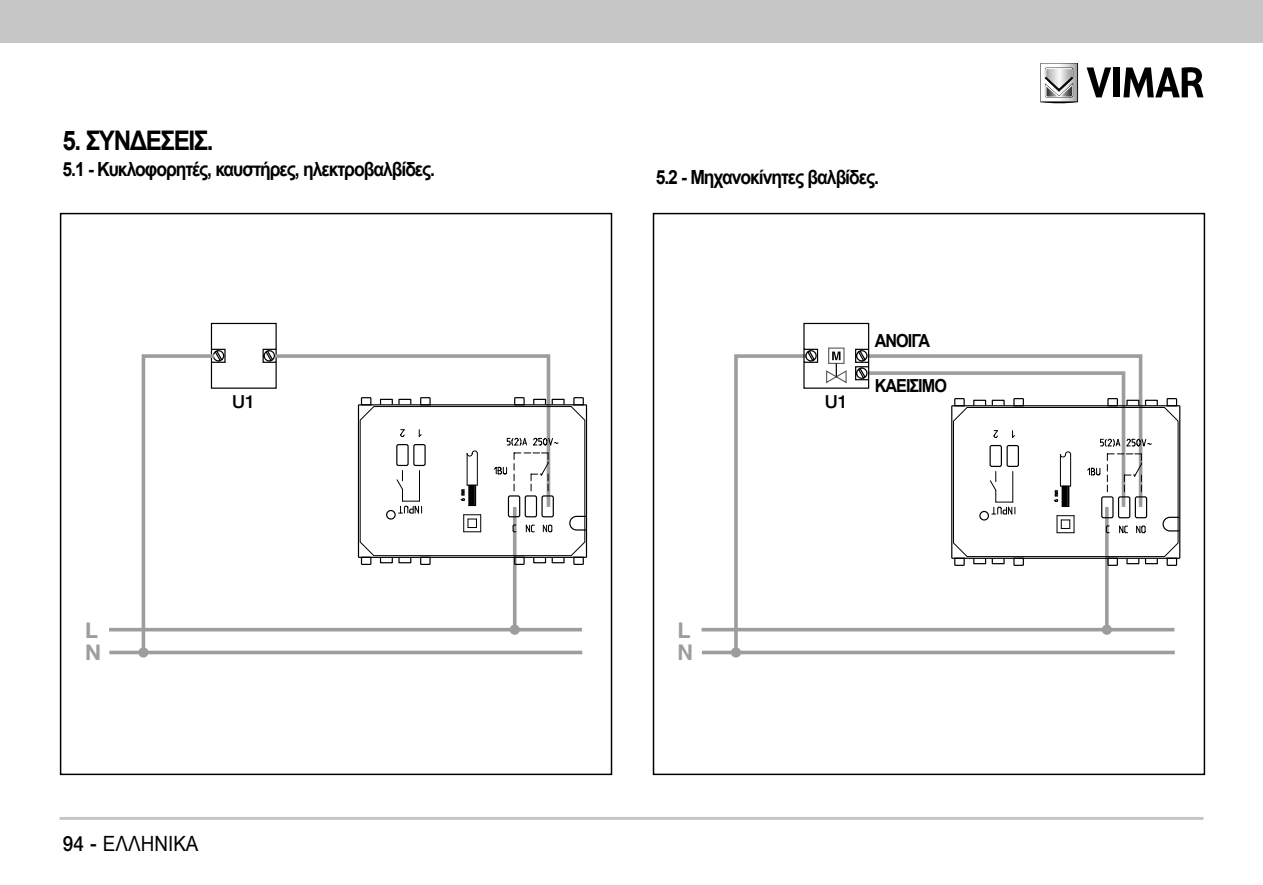
<style>
.page{position:relative;width:1263px;height:885px;background:#fff}
.page>*{position:absolute;margin:0;border:0;box-sizing:border-box;transform-origin:0 0}
.t1{font:700 27px "Arial";letter-spacing:-.06em;color:#000;scale:.9 1}
.t2{font:700 21.6px/22.8px "Helvetica Neue LT Std";color:#9d9d9c}
.t3{font:700 21.6px/22.8px "Helvetica LT Std";color:#9d9d9c}
.t4{font:21px "Arial";color:#000;scale:.9 1}
.t5{font:700 19.5px "Arial";letter-spacing:-.06em;color:#000;scale:.9 1}
.t6{font:700 18px "Arial";letter-spacing:-.06em;color:#000;scale:.9 1}
.t7{font:500 18px "Helvetica Neue LT Std";color:#000}
.s1{font-family:"Helvetica Neue LT Std";font-weight:500}
</style>
<div class="page">
<div style="left:0;top:0;width:1263px;height:43px;background:#c6c6c6"></div>
<hr style="left:60px;top:816px;width:1143px;height:3px;background:#c6c6c6">
<svg style="left:1040px;top:63px;width:38px;height:41px"></svg>
<svg style="left:1086px;top:67px;width:25px;height:30px"></svg>
<div style="left:1113px;top:67px;width:7px;height:30px;background:#000"></div>
<svg style="left:1123px;top:67px;width:80px;height:30px"></svg>
<svg style="left:109px;top:627px;width:473px;height:4px"></svg>
<svg style="left:109px;top:650px;width:473px;height:4px"></svg>
<svg style="left:140px;top:354px;width:378px;height:302px"></svg>
<div style="left:138px;top:647px;width:11px;height:10px;background:#9d9d9c;border-radius:50%"></div>
<svg style="left:210px;top:323px;width:377px;height:242px"></svg>
<div style="left:60px;top:213px;width:552px;height:562px;border:2px solid #000"></div>
<svg style="left:702px;top:627px;width:472px;height:4px"></svg>
<svg style="left:702px;top:650px;width:473px;height:4px"></svg>
<svg style="left:732px;top:354px;width:378px;height:302px"></svg>
<div style="left:731px;top:647px;width:10px;height:10px;background:#9d9d9c;border-radius:50%"></div>
<svg style="left:803px;top:323px;width:377px;height:243px"></svg>
<div style="left:653px;top:213px;width:552px;height:562px;border:2px solid #000"></div>
<h1 class="t1" style="left:63px;top:123px;width:169px">5. ΣΥΝΔΕΣΕΙΣ.</h1>
<p class="t5" style="left:63px;top:156px;width:416px">5.1 - Κυκλοφορητές, καυστήρες, ηλεκτροβαλβίδες.</p>
<p class="t7" style="left:232px;top:391px;width:25px">U1</p>
<p class="t2" style="left:85px;top:618px;width:18px">L<br>N</p>
<p class="t4" style="left:63px;top:829px;width:152px"><span class="s1">94 -</span> ΕΛΛΗΝΙΚА</p>
<p class="t5" style="left:656px;top:164px;width:249px">5.2 - Μηχανοκίνητες βαλβίδες.</p>
<p class="t3" style="left:677px;top:618px;width:17px">L<br>N</p>
<p class="t7" style="left:825px;top:391px;width:25px">U1</p>
<p class="t6" style="left:875px;top:329px;width:63px">ΑΝΟΙΓΑ</p>
<p class="t6" style="left:875px;top:374px;width:82px">ΚΑΕΙΣΙΜΟ</p>
</div>
